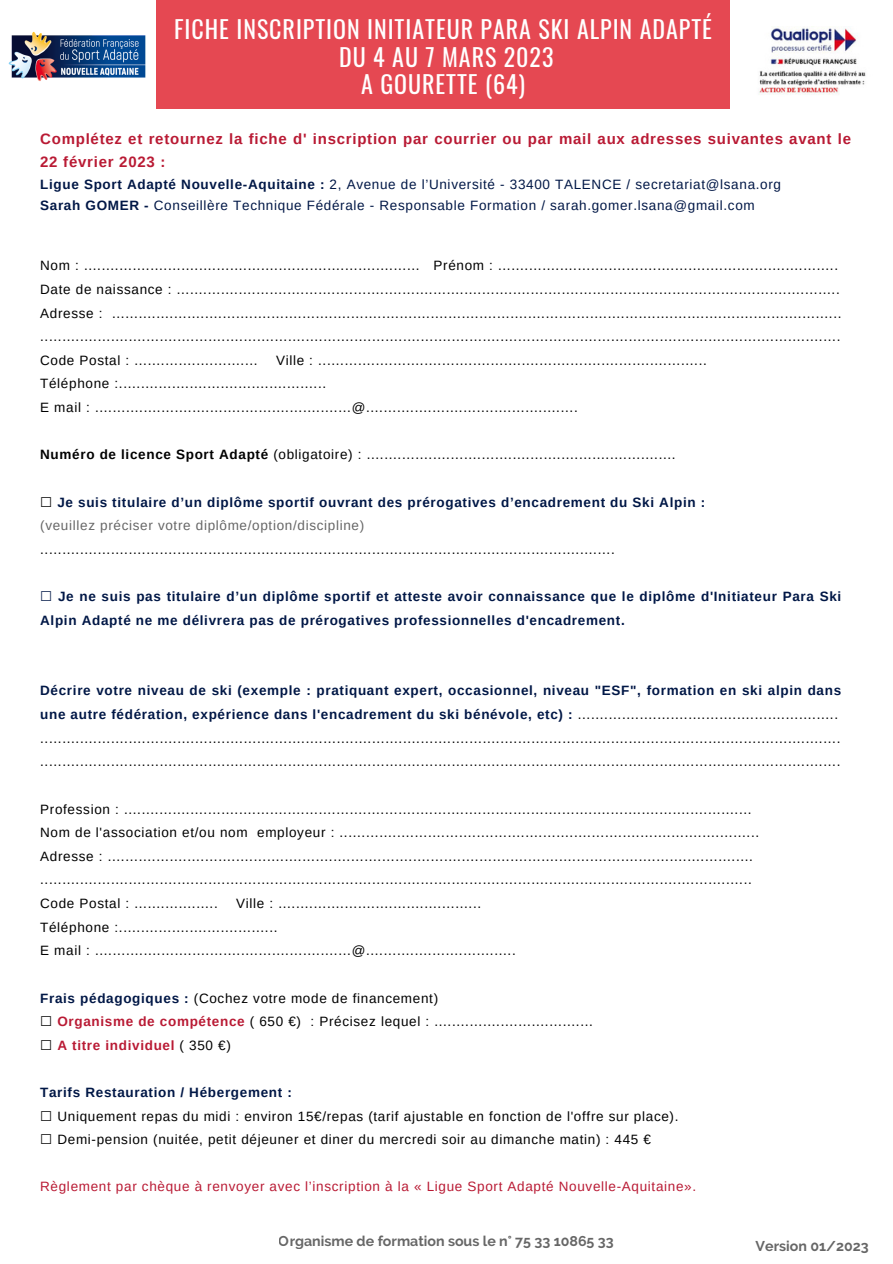
<style>
.page{position:relative;width:893px;height:1264px;background:#fff}
.page>*{position:absolute;margin:0;border:0;box-sizing:border-box;transform-origin:0 0}
.t1{font:24px/27.3px "Oswald";letter-spacing:.04em;color:#fff;text-align:center}
.t2{font:700 15px/23.5px "Arimo";letter-spacing:.05em;color:#b91a34}
.t3{font:700 14.25px "Raleway";color:#000}
.t4{font:700 14.1px "Raleway";color:#000}
.t5{font:13.5px/23.5px "Arimo";letter-spacing:.05em;color:#000}
.t6{font:700 13.5px/23.5px "Arimo";letter-spacing:.05em;color:#001746}
.t7{font:13.5px/21.3px "Arimo";letter-spacing:.05em;color:#001746}
.t8{font:13.5px "Arimo";letter-spacing:.05em;color:#b91a34}
.s1{font-weight:700}
.s2{font-family:"DejaVu Sans";font-weight:400;color:#000}
.s3{font-weight:400;color:#666}
.s4{font-family:"DejaVu Sans"}
.s5{font-weight:700;color:#001746}
.s6{font-weight:700;color:#b91a34}
</style>
<div class="page">
<div style="left:156px;top:0;width:573px;height:109px;background:#e54852"></div>
<img style="left:8px;top:32px;width:138px;height:49px">
<img style="left:759px;top:26px;width:107px;height:69px">
<h1 class="t1" style="left:174px;top:15px;width:539px">FICHE INSCRIPTION INITIATEUR PARA SKI ALPIN ADAPTÉ<br>DU 4 AU 7 MARS 2023<br>A GOURETTE (64)</h1>
<p class="t2" style="left:40px;top:127px;width:812px">Complétez et retournez la fiche d' inscription par courrier ou par mail aux adresses suivantes avant le<br>22 février 2023 :</p>
<p class="t7" style="left:40px;top:173px;width:742px"><span class="s1">Ligue Sport Adapté Nouvelle-Aquitaine :</span> 2, Avenue de l’Université - 33400 TALENCE / secretariat@lsana.org<br><span class="s1">Sarah GOMER -</span> Conseillère Technique Fédérale - Responsable Formation / sarah.gomer.lsana@gmail.com</p>
<p class="t5" style="left:40px;top:254px;width:802px">Nom : ............................................................................ Prénom : .............................................................................<br>Date de naissance : ......................................................................................................................................................<br>Adresse : ..................................................................................................................................................................... .....................................................................................................................................................................................<br>Code Postal : ............................</p>
<p class="t5" style="left:40px;top:348px;width:668px;text-indent:236px">Ville : ........................................................................................<br>Téléphone :...............................................<br>E mail : ..........................................................@................................................</p>
<p class="t5" style="left:40px;top:443px;width:637px"><span class="s1">Numéro de licence Sport Adapté</span> (obligatoire) : ......................................................................</p>
<p class="t6" style="left:40px;top:490px;width:666px"><span class="s2">☐</span> Je suis titulaire d’un diplôme sportif ouvrant des prérogatives d’encadrement du Ski Alpin : <span class="s3">(veuillez préciser votre diplôme/option/discipline)</span></p>
<p class="t5" style="left:40px;top:537px;width:576px">..................................................................................................................................</p>
<p class="t6" style="left:40px;top:584px;width:802px"><span class="s4">☐</span> Je ne suis pas titulaire d’un diplôme sportif et atteste avoir connaissance que le diplôme d'Initiateur Para Ski<br>Alpin Adapté ne me délivrera pas de prérogatives professionnelles d'encadrement.</p>
<p class="t5" style="left:40px;top:679px;width:802px"><span class="s5">Décrire votre niveau de ski (exemple : pratiquant expert, occasionnel, niveau "ESF", formation en ski alpin dans une autre fédération, expérience dans l'encadrement du ski bénévole, etc) :</span> ........................................................... ..................................................................................................................................................................................... .....................................................................................................................................................................................</p>
<p class="t5" style="left:40px;top:797px;width:720px">Profession : ..............................................................................................................................................<br>Nom de l'association et/ou nom employeur : ...............................................................................................<br>Adresse : .................................................................................................................................................. .................................................................................................................................................................<br>Code Postal : ...................</p>
<p class="t5" style="left:40px;top:891px;width:477px;text-indent:196px">Ville : ..............................................<br>Téléphone :....................................<br>E mail : ..........................................................@..................................</p>
<p class="t5" style="left:40px;top:986px;width:554px"><span class="s5">Frais pédagogiques :</span> (Cochez votre mode de financement)<br><span class="s4">☐</span> <span class="s6">Organisme de compétence</span> ( 650 €) : Précisez lequel : .................................... <span class="s4">☐</span> <span class="s6">A titre individuel</span> ( 350 €)</p>
<p class="t5" style="left:40px;top:1080px;width:639px"><span class="s5">Tarifs Restauration / Hébergement :<br></span><span class="s4">☐</span> Uniquement repas du midi : environ 15€/repas (tarif ajustable en fonction de l'offre sur place). <span class="s4">☐</span> Demi-pension (nuitée, petit déjeuner et diner du mercredi soir au dimanche matin) : 445 €</p>
<p class="t8" style="left:40px;top:1179px;width:657px">Règlement par chèque à renvoyer avec l’inscription à la « Ligue Sport Adapté Nouvelle-Aquitaine».</p>
<p class="t3" style="left:279px;top:1232px;width:336px">Organisme de formation sous le n° 75 33 10865 33</p>
<p class="t4" style="left:755px;top:1238px;width:114px">Version 01/2023</p>
</div>
